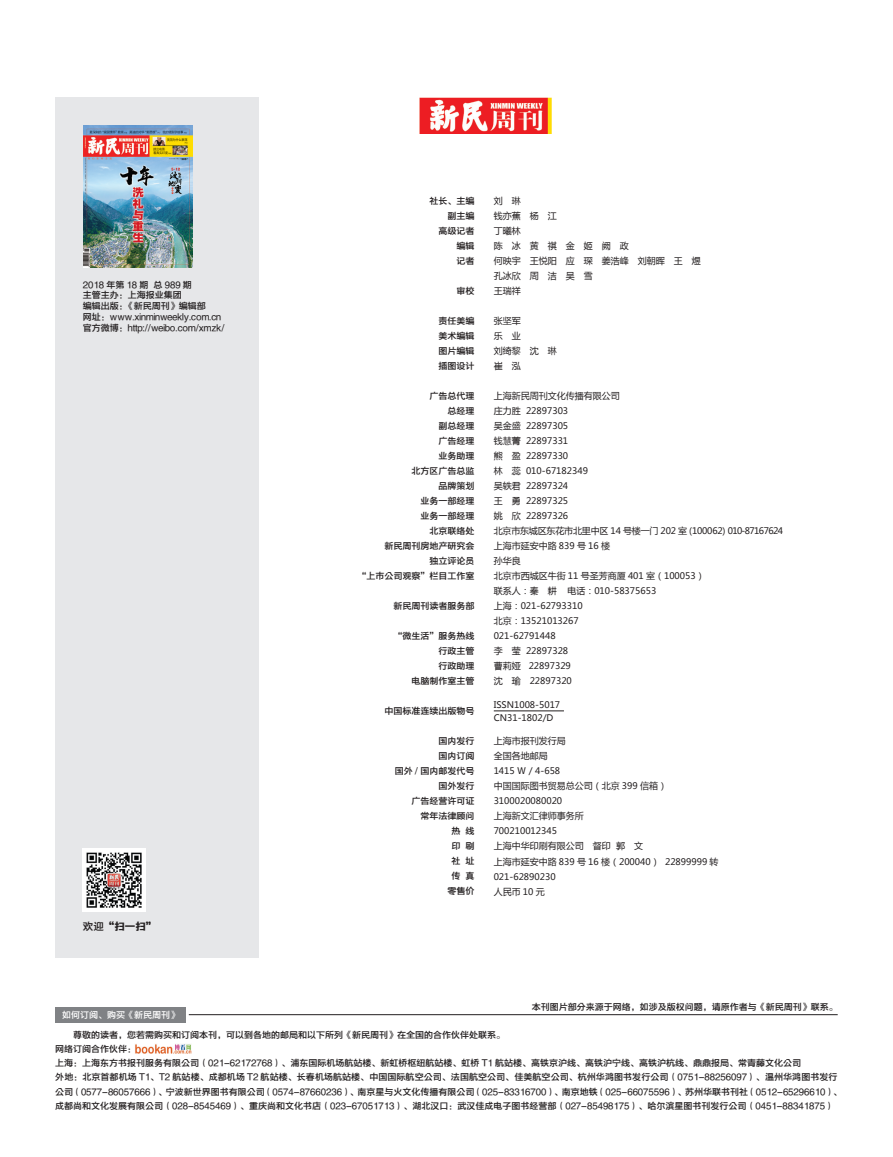
<style>
.page{position:relative;width:893px;height:1157px;background:#fff}
.page>*{position:absolute;margin:0;border:0;box-sizing:border-box;transform-origin:0 0}
.t1{font:10.5px "FZYDCHJW GB1 0";color:#231f20}
.t2{font:9px/15px "FZYDZHJW GB1 0";color:#231f20;text-align:right}
.t3{font:9px/15px "Microsoft Ya Hei";color:#231f20}
.t4{font:9px "FZYDZHJW GB1 0";color:#fff}
.s1{font-family:"FZYDZHJW GB1 0"}
</style>
<div class="page">
<div style="left:55px;top:98px;width:204px;height:860px;background:#e6e7e9"></div>
<div style="left:55px;top:1007px;width:131px;height:15px;background:#808285"></div>
<hr style="left:189px;top:1014px;width:649px;height:1px;background:#231f20">
<img style="left:135px;top:1044px;width:56px;height:9px">
<img style="left:420px;top:98px;width:131px;height:35px">
<img style="left:83px;top:125px;width:109px;height:142px">
<img style="left:83px;top:849px;width:62px;height:62px">
<hr style="left:494px;top:710px;width:70px;height:1px;background:#231f20">
<p class="t2" style="left:83px;top:279px;width:143px;line-height:10.8px;text-align:left">2018 年第 18 期 总 989 期<br>主管主办：上海报业集团<br>编辑出版：《新民周刊》编辑部<br>网址：www.xinminweekly.com.cn官方微博：http://weibo.com/xmzk/</p>
<p class="t1" style="left:83px;top:920px;width:75px"><span class="s1">欢迎</span>“扫一扫”</p>
<p class="t4" style="left:62px;top:1009px;width:118px">如何订阅、购买《新民周刊》</p>
<p class="t2" style="left:429px;top:194px;width:46px">社长、主编副主编<br>高级记者编辑<br>记者</p>
<p class="t2" style="left:456px;top:284px;width:19px">审校</p>
<p class="t2" style="left:438px;top:314px;width:37px;text-align:justify">责任美编美术编辑图片编辑插图设计</p>
<p class="t2" style="left:357px;top:389px;width:118px">广告总代理<br>总经理<br>副总经理<br>广告经理<br>业务助理<br>北方区广告总监<br>品牌策划<br>业务一部经理<br>业务一部经理<br>北京联络处<br>新民周刊房地产研究会<br>独立评论员<br>“上市公司观察”栏目工作室</p>
<p class="t2" style="left:393px;top:599px;width:82px">新民周刊读者服务部</p>
<p class="t2" style="left:393px;top:629px;width:82px">“微生活”服务热线行政主管<br>行政助理<br>电脑制作室主管</p>
<p class="t2" style="left:384px;top:704px;width:91px">中国标准连续出版物号</p>
<p class="t2" style="left:395px;top:734px;width:81px">国内发行<br>国内订阅<br>国外 / 国内邮发代号国外发行<br>广告经营许可证<br>常年法律顾问<br>热 线<br>印 刷<br>社 址<br>传 真<br>零售价</p>
<p class="t3" style="left:494px;top:193px;width:208px">刘　琳<br>钱亦蕉　杨　江<br>丁曦林<br>陈　冰　黄　祺　金　姬　阙　政<br>何映宇　王悦阳　应　琛　姜浩峰　刘朝晖　王　煜孔冰欣　周　洁　吴　雪<br>王瑞祥</p>
<p class="t3" style="left:494px;top:313px;width:64px">张坚军<br>乐　业<br>刘绮黎　沈　琳崔　泓</p>
<p class="t3" style="left:494px;top:388px;width:291px">上海新民周刊文化传播有限公司<br>庄力胜 22897303<br>吴金盛 22897305<br>钱慧菁 22897331<br>熊　盈 22897330<br>林　蕊 010-67182349<br>吴轶君 22897324<br>王　勇 22897325<br>姚　欣 22897326<br>北京市东城区东花市北里中区 14 号楼一门 202 室 (100062) 010-87167624上海市延安中路 839 号 16 楼<br>孙华良<br>北京市西城区牛街 11 号圣芳商厦 401 室（100053）<br>联系人：秦　耕 电话：010-58375653<br>上海：021-62793310<br>北京：13521013267<br>021-62791448<br>李　莹 22897328<br>曹莉娅 22897329<br>沈　瑜　22897320</p>
<p class="t3" style="left:494px;top:698px;width:68px;line-height:12.5px">ISSN1008-5017<br>CN31-1802/D</p>
<p class="t3" style="left:494px;top:733px;width:226px">上海市报刊发行局<br>全国各地邮局<br>1415 Ｗ / 4-658<br>中国国际图书贸易总公司（北京 399 信箱）<br>3100020080020<br>上海新文汇律师事务所<br>700210012345<br>上海中华印刷有限公司　督印 郭　文<br>上海市延安中路 839 号 16 楼（200040） 22899999 转<br>021-62890230<br>人民币 10 元</p>
<p class="t2" style="left:532px;top:1000px;width:307px">本刊图片部分来源于网络，如涉及版权问题，请原作者与《新民周刊》联系。</p>
<p class="t2" style="left:55px;top:1027px;width:788px;line-height:14.2px;text-align:left">　　尊敬的读者，您若需购买和订阅本刊，可以到各地的邮局和以下所列《新民周刊》在全国的合作伙伴处联系。<br>网络订阅合作伙伴：<br>上海：上海东方书报刊服务有限公司（021-62172768）、浦东国际机场航站楼、新虹桥枢纽航站楼、虹桥 T1 航站楼、高铁京沪线、高铁沪宁线、高铁沪杭线、鼎鼎报局、常青藤文化公司<br>外地：北京首都机场 T1、T2 航站楼、成都机场 T2 航站楼、长春机场航站楼、中国国际航空公司、法国航空公司、佳美航空公司、杭州华鸿图书发行公司（0751-88256097）、温州华鸿图书发行公司（0577-86057666）、宁波新世界图书有限公司（0574-87660236）、南京星与火文化传播有限公司（025-83316700）、南京地铁（025-66075596）、苏州华联书刊社（0512-65296610）、成都尚和文化发展有限公司（028-8545469）、重庆尚和文化书店（023-67051713）、湖北汉口：武汉佳成电子图书经营部（027-85498175）、哈尔滨星图书刊发行公司（0451-88341875）</p>
</div>
